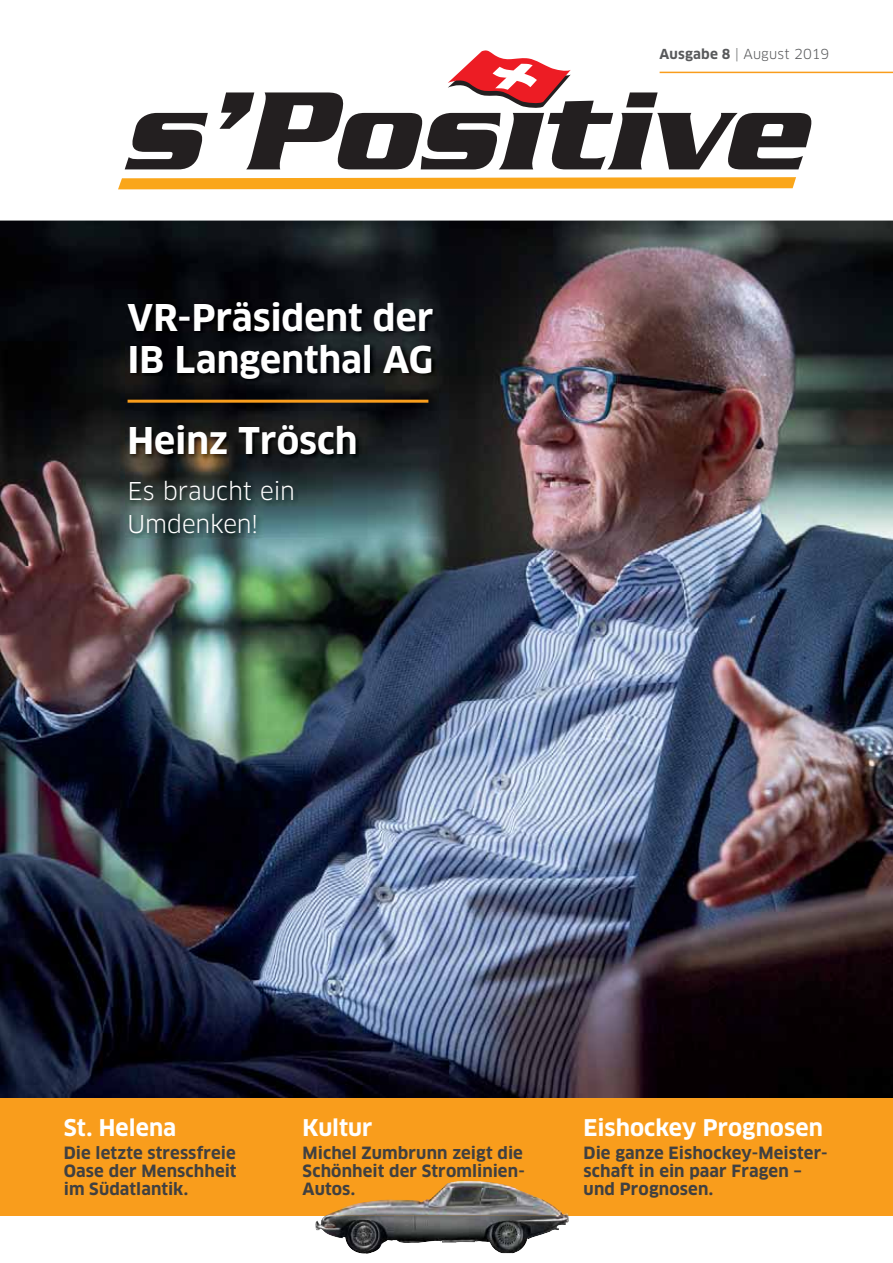
<style>
.page{position:relative;width:893px;height:1263px;background:#fff}
.page>*{position:absolute;margin:0;border:0;box-sizing:border-box;transform-origin:0 0}
.t1{font:700 36px/42px "Clan OT";color:#fff}
.t2{font:24px/33px "Clan OT";letter-spacing:-.01em;color:#fff}
.t3{font:700 22.5px "Clan OT";color:#fff}
.t4{font:700 16.5px/18px "Clan OT";letter-spacing:.01em;color:#404041;text-align:justify}
.t5{font:13.5px "Clan OT";letter-spacing:.01em;color:#58595b}
.s1{font-weight:700}
</style>
<div class="page">
<img style="left:0;top:221px;width:893px;height:877px">
<img style="left:126px;top:300px;width:313px;height:239px">
<div style="left:0;top:1098px;width:893px;height:117px;background:#f99d1c"></div>
<svg style="left:125px;top:113px;width:83px;height:56px"></svg>
<svg style="left:219px;top:50px;width:592px;height:119px"></svg>
<svg style="left:118px;top:177px;width:678px;height:12px"></svg>
<hr style="left:128px;top:400px;width:300px;height:3px;background:#f99d1c">
<hr style="left:660px;top:72px;width:233px;height:1px;background:#f99d1c">
<img style="left:315px;top:1215px;width:254px;height:39px">
<img style="left:327px;top:1180px;width:241px;height:35px">
<h1 class="t1" style="left:128px;top:299px;width:307px">VR-Präsident der<br>IB Langenthal AG</h1>
<h1 class="t1" style="left:128px;top:422px;width:232px">Heinz Trösch</h1>
<h2 class="t2" style="left:128px;top:476px;width:169px">Es braucht ein<br>Umdenken!</h2>
<p class="t5" style="left:659px;top:48px;width:171px"><span class="s1">Ausgabe 8</span> | August 2019</p>
<h3 class="t3" style="left:64px;top:1118px;width:114px">St. Helena</h3>
<p class="t4" style="left:64px;top:1144px;width:174px">Die letzte stressfreie Oase der Menschheit im Südatlantik.</p>
<h3 class="t3" style="left:303px;top:1118px;width:71px">Kultur</h3>
<p class="t4" style="left:303px;top:1144px;width:224px">Michel Zumbrunn zeigt die Schönheit der Stromlinien-Autos.</p>
<h3 class="t3" style="left:584px;top:1118px;width:241px">Eishockey Prognosen</h3>
<p class="t4" style="left:584px;top:1144px;width:245px;text-align:left">Die ganze Eishockey-Meister&shy;schaft in ein paar Fragen – und Prognosen.</p>
</div>
